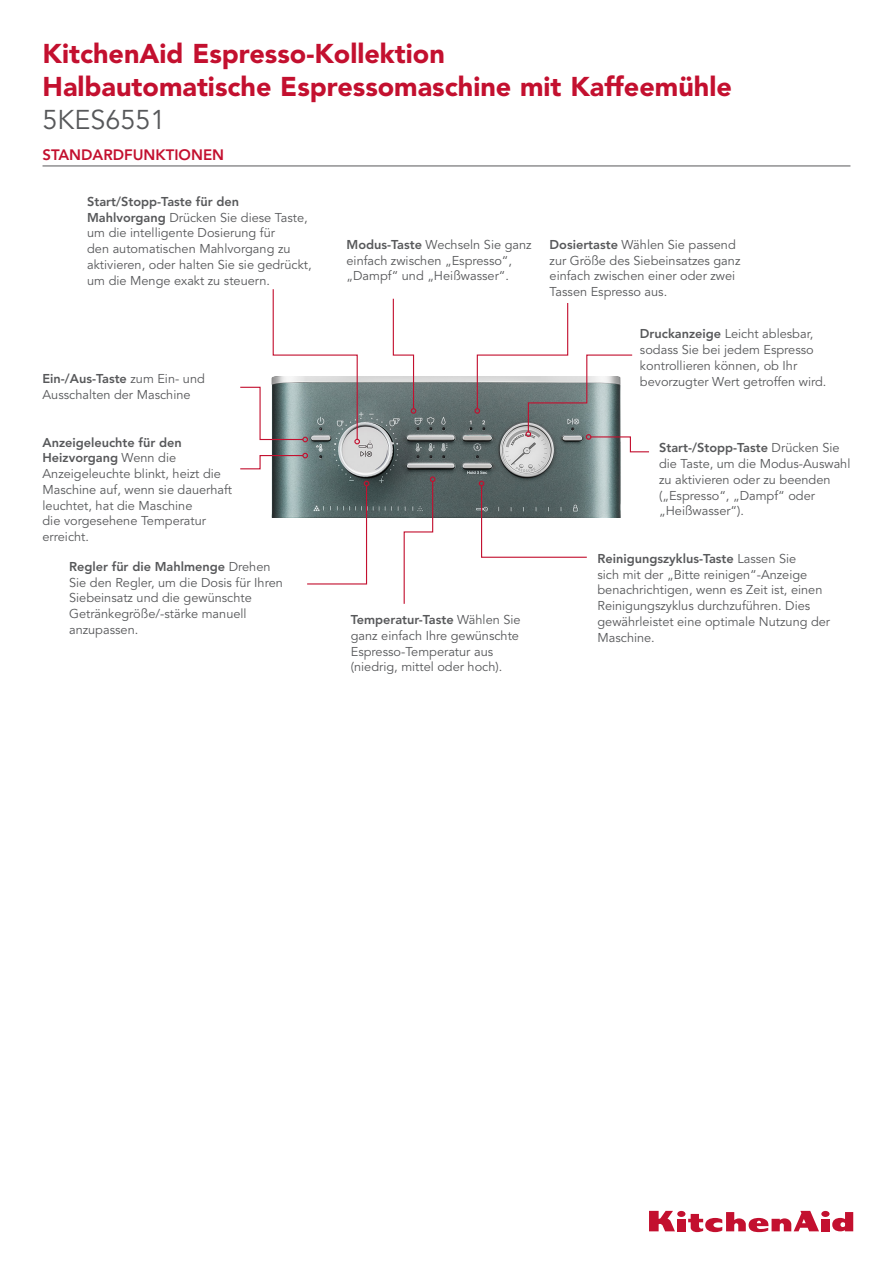
<style>
.page{position:relative;width:893px;height:1263px;background:#fff}
.page>*{position:absolute;margin:0;border:0;box-sizing:border-box;transform-origin:0 0}
.Titre_verso{font:900 27px/33px "Avenir LT Std";color:#c3102f}
.Tab_Tech_Titre{font:800 15px "Avenir LT Std";color:#c3102f}
.Functions_text{font:12.75px/15.8px "Avenir LT Std";color:#57585a}
.s1{font-weight:400;color:#57585a}
.s2{font-weight:800}
</style>
<div class="page">
<div style="left:677px;top:1219px;width:8px;height:12px;background:#c3102f"></div>
<div style="left:677px;top:1211px;width:8px;height:6px;background:#c3102f;border-radius:50%"></div>
<div style="left:821px;top:1219px;width:8px;height:12px;background:#c3102f"></div>
<div style="left:821px;top:1211px;width:8px;height:6px;background:#c3102f;border-radius:50%"></div>
<svg style="left:649px;top:1211px;width:26px;height:20px"></svg>
<svg style="left:688px;top:1211px;width:131px;height:21px"></svg>
<svg style="left:832px;top:1212px;width:21px;height:19px"></svg>
<img style="left:271px;top:376px;width:350px;height:142px">
<svg style="left:392px;top:298px;width:24px;height:116px"></svg>
<svg style="left:474px;top:303px;width:175px;height:150px"></svg>
<svg style="left:240px;top:453px;width:68px;height:17px"></svg>
<svg style="left:240px;top:289px;width:120px;height:155px"></svg>
<svg style="left:403px;top:476px;width:32px;height:128px"></svg>
<svg style="left:479px;top:481px;width:109px;height:77px"></svg>
<svg style="left:306px;top:481px;width:63px;height:104px"></svg>
<hr style="left:43px;top:166px;width:807px;height:1px;background:#57585a">
<p class="Titre_verso" style="left:43px;top:37px;width:404px">KitchenAid Espresso-Kollektion</p>
<p class="Titre_verso" style="left:43px;top:70px;width:691px">Halbautomatische Espressomaschine mit Kaffeemühle<br><span class="s1">5KES6551</span></p>
<p class="Tab_Tech_Titre" style="left:43px;top:146px;width:183px">STANDARDFUNKTIONEN</p>
<p class="Functions_text" style="left:87px;top:194px;width:226px"><span class="s2">Start/Stopp-Taste für den Mahlvorgang</span> Drücken Sie diese Taste, um die intelligente Dosierung für<br>den automatischen Mahlvorgang zu aktivieren, oder halten Sie sie gedrückt, um die Menge exakt zu steuern.</p>
<p class="Functions_text" style="left:43px;top:371px;width:164px"><span class="s2">Ein-/Aus-Taste</span> zum Ein- und<br>Ausschalten der Maschine</p>
<p class="Functions_text" style="left:43px;top:435px;width:191px"><span class="s2">Anzeigeleuchte für den<br>Heizvorgang</span> Wenn die<br>Anzeigeleuchte blinkt, heizt die<br>Maschine auf, wenn sie dauerhaft leuchtet, hat die Maschine<br>die vorgesehene Temperatur erreicht.</p>
<p class="Functions_text" style="left:69px;top:559px;width:215px"><span class="s2">Regler für die Mahlmenge</span> Drehen<br>Sie den Regler, um die Dosis für Ihren<br>Siebeinsatz und die gewünschte<br>Getränkegröße/-stärke manuell anzupassen.</p>
<p class="Functions_text" style="left:347px;top:237px;width:187px"><span class="s2">Modus-Taste</span> Wechseln Sie ganz einfach zwischen „Espresso“, „Dampf“ und „Heißwasser“.</p>
<p class="Functions_text" style="left:550px;top:237px;width:192px"><span class="s2">Dosiertaste</span> Wählen Sie passend zur Größe des Siebeinsatzes ganz einfach zwischen einer oder zwei<br>Tassen Espresso aus.</p>
<p class="Functions_text" style="left:640px;top:326px;width:188px"><span class="s2">Druckanzeige</span> Leicht ablesbar, sodass Sie bei jedem Espresso kontrollieren können, ob Ihr bevorzugter Wert getroffen wird.</p>
<p class="Functions_text" style="left:351px;top:612px;width:171px"><span class="s2">Temperatur-Taste</span> Wählen Sie ganz einfach Ihre gewünschte<br>Espresso-Temperatur aus (niedrig, mittel oder hoch).</p>
<p class="Functions_text" style="left:659px;top:440px;width:193px"><span class="s2">Start-/Stopp-Taste</span> Drücken Sie die Taste, um die Modus-Auswahl zu aktivieren oder zu beenden („Espresso“, „Dampf“ oder „Heißwasser“).</p>
<p class="Functions_text" style="left:597px;top:551px;width:234px"><span class="s2">Reinigungszyklus-Taste</span> Lassen Sie<br>sich mit der „Bitte reinigen“-Anzeige benachrichtigen, wenn es Zeit ist, einen Reinigungszyklus durchzuführen. Dies gewährleistet eine optimale Nutzung der Maschine.</p>
</div>
